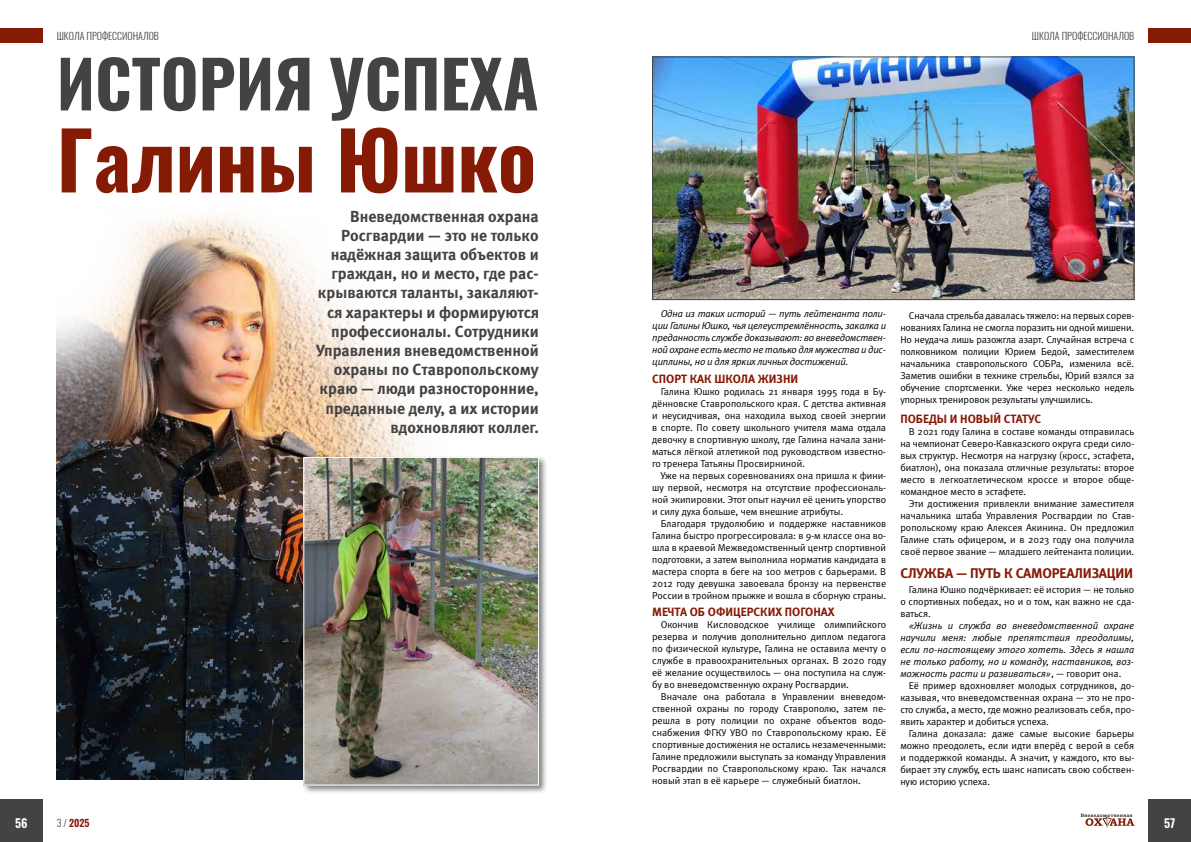
<style>
.page{position:relative;width:1191px;height:842px;background:#fff}
.page>*{position:absolute;margin:0;border:0;box-sizing:border-box;transform-origin:0 0}
.t1{font:700 79px "Oswald";color:#851a05}
.t2{font:700 65px "Oswald";color:#434342}
.t3{font:16px/19.2px "Meta Bold C";color:#434342;text-align:right}
.t4{font:14px "Meta Bold C";letter-spacing:-.01em;color:#851a05}
.t5{font:12px "Meta Bold C";color:#851a05}
.t6{font:600 12px "Oswald";color:#fff}
.t7{font:10px/12px "Meta Normal C";color:#000;text-align:justify}
.t8{font:italic 10px/12px "Meta Normal C";letter-spacing:-.02em;color:#000;text-align:justify}
.t9{font:300 10px "Oswald";color:#434342}
.t10{font:600 10px "Oswald";color:#851a05}
.s1{font-style:normal}
.s2{font-weight:300;color:#434342}
</style>
<div class="page">
<div style="left:1148px;top:799px;width:43px;height:43px;background:#434342"></div>
<div style="left:0;top:799px;width:43px;height:43px;background:#434342"></div>
<svg style="left:1080px;top:814px;width:54px;height:14px"></svg>
<div style="left:0;top:28px;width:43px;height:15px;background:#851a05"></div>
<div style="left:1148px;top:28px;width:43px;height:15px;background:#851a05"></div>
<img style="left:57px;top:193px;width:393px;height:587px">
<div style="left:302px;top:456px;width:246px;height:339px;background:#000;opacity:.5"></div>
<img style="left:305px;top:459px;width:232px;height:324px">
<div style="left:303px;top:457px;width:236px;height:328px;border:1px solid #fff"></div>
<img style="left:654px;top:59px;width:478px;height:239px">
<div style="left:652px;top:57px;width:482px;height:243px;border:1px solid #434342"></div>
<p class="t9" style="left:57px;top:27px;width:104px">ШКОЛА ПРОФЕССИОНАЛОВ</p>
<p class="t9" style="left:1032px;top:27px;width:104px">ШКОЛА ПРОФЕССИОНАЛОВ</p>
<h2 class="t2" style="left:57px;top:50px;width:483px">ИСТОРИЯ УСПЕХА</h2>
<h1 class="t1" style="left:57px;top:119px;width:481px">Галины Юшко</h1>
<p class="t3" style="left:316px;top:206px;width:224px">Вневедомственная охрана<br>Росгвардии — это не только надёжная защита объектов и граждан, но и место, где рас&shy;крываются таланты, закаляют&shy;ся характеры и формируются профессионалы. Сотрудники<br>Управления вневедомственной охраны по Ставропольскому краю — люди разносторонние, преданные делу, а их истории вдохновляют коллег.</p>
<p class="t8" style="left:652px;top:308px;width:235px;text-indent:8px">Одна из таких историй — путь лейтенанта поли&shy;ции Галины Юшко, чья целеустремлённость, закалка и преданность службе доказывают: во вневедомствен&shy;ной охране есть место не только для мужества и дис&shy;циплины, но и для ярких личных достижений.</p>
<p class="t5" style="left:652px;top:371px;width:147px">СПОРТ КАК ШКОЛА ЖИЗНИ</p>
<p class="t7" style="left:652px;top:385px;width:235px;text-indent:8px">Галина Юшко родилась 21 января 1995 года в Бу&shy;дённовске Ставропольского края. С детства активная и неусидчивая, она находила выход своей энергии в спорте. По совету школьного учителя мама отдала девочку в спортивную школу, где Галина начала зани&shy;маться лёгкой атлетикой под руководством известно&shy;го тренера Татьяны Просвирниной.</p>
<p class="t7" style="left:652px;top:469px;width:235px;text-indent:8px">Уже на первых соревнованиях она пришла к фини&shy;шу первой, несмотря на отсутствие профессиональ&shy;ной экипировки. Этот опыт научил её ценить упорство и силу духа больше, чем внешние атрибуты.</p>
<p class="t7" style="left:652px;top:517px;width:235px;text-indent:8px">Благодаря трудолюбию и поддержке наставников Галина быстро прогрессировала: в 9-м классе она во&shy;шла в краевой Межведомственный центр спортивной подготовки, а затем выполнила норматив кандидата в мастера спорта в беге на 100 метров с барьерами. В 2012 году девушка завоевала бронзу на первенстве России в тройном прыжке и вошла в сборную страны.</p>
<p class="t5" style="left:652px;top:605px;width:184px">МЕЧТА ОБ ОФИЦЕРСКИХ ПОГОНАХ</p>
<p class="t7" style="left:652px;top:618px;width:235px;text-indent:8px">Окончив Кисловодское училище олимпийского резерва и получив дополнительно диплом педагога по физической культуре, Галина не оставила мечту о службе в правоохранительных органах. В 2020 году её желание осуществилось — она поступила на служ&shy;бу во вневедомственную охрану Росгвардии.</p>
<p class="t7" style="left:652px;top:690px;width:235px;text-indent:8px">Вначале она работала в Управлении вневедом&shy;ственной охраны по городу Ставрополю, затем пе&shy;решла в роту полиции по охране объектов водо&shy;снабжения ФГКУ УВО по Ставропольскому краю. Её спортивные достижения не остались незамеченными:<br>Галине предложили выступать за команду Управления Росгвардии по Ставропольскому краю. Так начался новый этап в её карьере — служебный биатлон.</p>
<p class="t7" style="left:900px;top:310px;width:235px;text-indent:8px">Сначала стрельба давалась тяжело: на первых сорев&shy;нованиях Галина не смогла поразить ни одной мишени.<br>Но неудача лишь разожгла азарт. Случайная встреча с полковником полиции Юрием Бедой, заместителем начальника ставропольского СОБРа, изменила всё.<br>Заметив ошибки в технике стрельбы, Юрий взялся за обучение спортсменки. Уже через несколько недель упорных тренировок результаты улучшились.</p>
<p class="t5" style="left:900px;top:412px;width:142px">ПОБЕДЫ И НОВЫЙ СТАТУС</p>
<p class="t7" style="left:900px;top:426px;width:235px;text-indent:8px">В 2021 году Галина в составе команды отправилась на чемпионат Северо-Кавказского округа среди сило&shy;вых структур. Несмотря на нагрузку (кросс, эстафета, биатлон), она показала отличные результаты: второе место в легкоатлетическом кроссе и второе обще&shy;командное место в эстафете.</p>
<p class="t7" style="left:900px;top:498px;width:235px;text-indent:8px">Эти достижения привлекли внимание заместителя начальника штаба Управления Росгвардии по Став&shy;ропольскому краю Алексея Акинина. Он предложил Галине стать офицером, и в 2023 году она получила своё первое звание — младшего лейтенанта полиции.</p>
<h3 class="t4" style="left:900px;top:564px;width:234px">СЛУЖБА — ПУТЬ К САМОРЕАЛИЗАЦИИ</h3>
<p class="t7" style="left:900px;top:583px;width:235px;text-indent:8px">Галина Юшко подчёркивает: её история — не только о спортивных победах, но и о том, как важно не сда&shy;ваться.</p>
<p class="t8" style="left:900px;top:619px;width:235px;text-indent:8px">«Жизнь и служба во вневедомственной охране научили меня: любые препятствия преодолимы, если по-настоящему этого хотеть. Здесь я нашла не только работу, но и команду, наставников, воз&shy;можность расти и развиваться»<span class="s1">, — говорит она.</span></p>
<p class="t7" style="left:900px;top:679px;width:235px;text-indent:8px">Её пример вдохновляет молодых сотрудников, до&shy;казывая, что вневедомственная охрана — это не про&shy;сто служба, а место, где можно реализовать себя, про&shy;явить характер и добиться успеха.</p>
<p class="t7" style="left:900px;top:727px;width:235px;text-indent:8px">Галина доказала: даже самые высокие барьеры можно преодолеть, если идти вперёд с верой в себя и поддержкой команды. А значит, у каждого, кто вы&shy;бирает эту службу, есть шанс написать свою собствен&shy;ную историю успеха.</p>
<p class="t6" style="left:15px;top:817px;width:14px">56</p>
<p class="t10" style="left:57px;top:817px;width:34px"><span class="s2">3 /</span> 2025</p>
<p class="t6" style="left:1164px;top:817px;width:13px">57</p>
</div>
